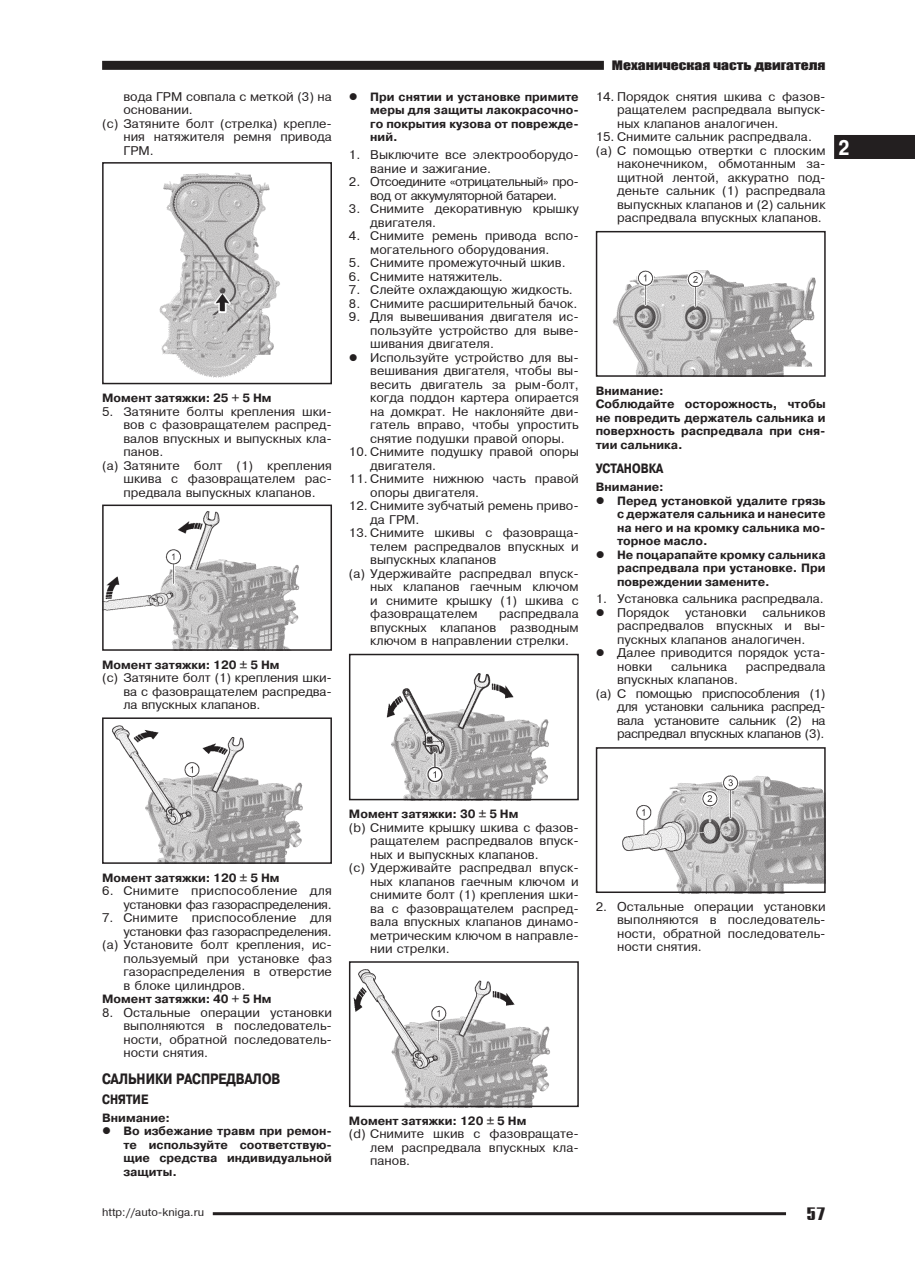
<style>
.page{position:relative;width:915px;height:1276px;background:#fff}
.page>*{position:absolute;margin:0;border:0;box-sizing:border-box;transform-origin:0 0}
.t1{font:700 21px "Pragmatica Cond C";color:#fff}
.t2{font:700 18px "Compact C";color:#231f20;scale:1.3 1}
.Заголовок_3{font:700 15px "Pragmatica Cond C";color:#231f20}
.Заголовок_4{font:700 13.5px "Pragmatica Cond C";color:#231f20}
.Основной_текст_5-5{font:12px/13.5px "Pragmatica";color:#231f20;text-align:justify}
.Момент_затяжки{font:700 12px/13.5px "Pragmatica C";color:#231f20;text-align:justify}
.Основной_текст_5-5-2{font:12px/13.5px "Pragmatica";letter-spacing:-.03em;color:#231f20;text-align:right}
.Основной_текст_5-5-3{font:12px/13.5px "Pragmatica";letter-spacing:-.04em;color:#231f20;text-align:center}
.Внимание_заголовок{font:700 12px "Pragmatica C";color:#231f20}
.t3{font:12px "Impact";color:#231f20;scale:1.3 1}
.t4{font:10.5px "Pragmatica";color:#231f20}
</style>
<div class="page">
<div style="left:102px;top:61px;width:501px;height:9px;background:#231f20"></div>
<hr style="left:213px;top:1212px;width:572px;height:3px;background:#231f20">
<div style="left:833px;top:135px;width:81px;height:24px;background:#231f20"></div>
<img style="left:159px;top:172px;width:121px;height:206px">
<div style="left:102px;top:162px;width:230px;height:222px;border:2px solid #231f20"></div>
<img style="left:105px;top:511px;width:195px;height:137px">
<div style="left:102px;top:504px;width:230px;height:147px;border:2px solid #231f20"></div>
<img style="left:112px;top:725px;width:191px;height:136px">
<div style="left:102px;top:717px;width:230px;height:147px;border:2px solid #231f20"></div>
<img style="left:386px;top:673px;width:163px;height:124px">
<div style="left:349px;top:654px;width:229px;height:146px;border:2px solid #231f20"></div>
<img style="left:353px;top:969px;width:197px;height:135px">
<div style="left:349px;top:961px;width:229px;height:146px;border:2px solid #231f20"></div>
<img style="left:612px;top:270px;width:204px;height:104px">
<div style="left:595px;top:231px;width:230px;height:146px;border:2px solid #231f20"></div>
<img style="left:622px;top:775px;width:200px;height:115px">
<div style="left:595px;top:747px;width:230px;height:146px;border:2px solid #231f20"></div>
<p class="Основной_текст_5-5" style="left:123px;top:90px;width:210px">вода ГРМ совпала с меткой (3) на основании.</p>
<p class="Основной_текст_5-5" style="left:123px;top:117px;width:210px;text-indent:-21px">(c) Затяните болт (стрелка) крепле&shy;ния натяжителя ремня привода ГРМ.</p>
<p class="Момент_затяжки" style="left:102px;top:391px;width:171px">Момент затяжки: 25 + 5 Нм</p>
<p class="Основной_текст_5-5" style="left:123px;top:404px;width:210px;text-indent:-21px">5. Затяните болты крепления шки&shy;вов с фазовращателем распред&shy;валов впускных и выпускных кла&shy;панов.</p>
<p class="Основной_текст_5-5" style="left:123px;top:458px;width:210px;text-indent:-21px">(a) Затяните болт (1) крепления шкива с фазовращателем рас&shy;предвала выпускных клапанов.</p>
<p class="Момент_затяжки" style="left:102px;top:658px;width:179px">Момент затяжки: 120 ± 5 Нм</p>
<p class="Основной_текст_5-5" style="left:123px;top:671px;width:210px;text-indent:-21px">(c) Затяните болт (1) крепления шки&shy;ва с фазовращателем распредва&shy;ла впускных клапанов.</p>
<p class="Момент_затяжки" style="left:370px;top:90px;width:210px">При снятии и установке примите меры для защиты лакокрасочно&shy;го покрытия кузова от поврежде&shy;ний.</p>
<p class="Основной_текст_5-5" style="left:370px;top:148px;width:210px;text-indent:-21px">1. Выключите все электрооборудо&shy;вание и зажигание.</p>
<p class="Основной_текст_5-5-3" style="left:349px;top:175px;width:231px">2. Отсоедините «отрицательный» про&shy;вод от аккумуляторной батареи.</p>
<p class="Основной_текст_5-5" style="left:370px;top:202px;width:210px;text-indent:-21px">3. Снимите декоративную крышку двигателя.</p>
<p class="Основной_текст_5-5" style="left:370px;top:229px;width:210px;text-indent:-21px">4. Снимите ремень привода вспо&shy;могательного оборудования.</p>
<p class="Основной_текст_5-5" style="left:349px;top:256px;width:218px">5. Снимите промежуточный шкив.</p>
<p class="Основной_текст_5-5" style="left:349px;top:269px;width:155px">6. Снимите натяжитель.</p>
<p class="Основной_текст_5-5" style="left:349px;top:283px;width:225px">7. Слейте охлаждающую жидкость.</p>
<p class="Основной_текст_5-5" style="left:349px;top:296px;width:230px">8. Снимите расширительный бачок.</p>
<p class="Основной_текст_5-5" style="left:370px;top:310px;width:210px;text-indent:-21px">9. Для вывешивания двигателя ис&shy;пользуйте устройство для выве&shy;шивания двигателя.</p>
<p class="Основной_текст_5-5" style="left:370px;top:350px;width:210px">Используйте устройство для вы&shy;вешивания двигателя, чтобы вы&shy;весить двигатель за рым-болт, когда поддон картера опирается на домкрат. Не наклоняйте дви&shy;гатель вправо, чтобы упростить снятие подушки правой опоры.</p>
<p class="Основной_текст_5-5" style="left:370px;top:445px;width:210px;text-indent:-21px">10. Снимите подушку правой опоры двигателя.</p>
<p class="Основной_текст_5-5" style="left:370px;top:472px;width:210px;text-indent:-21px">11. Снимите нижнюю часть правой опоры двигателя.</p>
<p class="Основной_текст_5-5" style="left:370px;top:499px;width:210px;text-indent:-21px">12. Снимите зубчатый ремень приво&shy;да ГРМ.</p>
<p class="Основной_текст_5-5" style="left:370px;top:526px;width:210px;text-indent:-21px">13. Снимите шкивы с фазовраща&shy;телем распредвалов впускных и выпускных клапанов</p>
<p class="Основной_текст_5-5" style="left:370px;top:566px;width:210px;text-indent:-21px">(a) Удерживайте распредвал впуск&shy;ных клапанов гаечным ключом и снимите крышку (1) шкива с фазовращателем</p>
<p class="Основной_текст_5-5" style="left:370px;top:607px;width:210px;text-indent:129px">распредвала впускных клапанов разводным ключом в направлении стрелки.</p>
<p class="t3" style="left:611px;top:56px;width:166px">Механическая часть двигателя</p>
<p class="Основной_текст_5-5" style="left:617px;top:90px;width:210px;text-indent:-21px">14. Порядок снятия шкива с фазов&shy;ращателем распредвала выпуск&shy;ных клапанов аналогичен.</p>
<p class="Основной_текст_5-5" style="left:595px;top:130px;width:217px">15. Снимите сальник распредвала.</p>
<p class="Основной_текст_5-5" style="left:617px;top:144px;width:210px;text-indent:-21px">(a) С помощью отвертки с плоским наконечником, обмотанным за&shy;щитной лентой, аккуратно под&shy;деньте сальник (1) распредвала выпускных клапанов и (2) сальник распредвала впускных клапанов.</p>
<h1 class="t1" style="left:838px;top:136px;width:13px">2</h1>
<p class="Внимание_заголовок" style="left:595px;top:384px;width:70px">Внимание:</p>
<p class="Момент_затяжки" style="left:595px;top:397px;width:231px">Соблюдайте осторожность, чтобы не повредить держатель сальника и поверхность распредвала при сня&shy;тии сальника.</p>
<p class="Заголовок_4" style="left:595px;top:461px;width:69px">УСТАНОВКА</p>
<p class="Внимание_заголовок" style="left:595px;top:480px;width:70px">Внимание:</p>
<p class="Момент_затяжки" style="left:617px;top:494px;width:210px">Перед установкой удалите грязь с держателя сальника и нанесите на него и на кромку сальника мо&shy;торное масло.</p>
<p class="Момент_затяжки" style="left:617px;top:548px;width:210px">Не поцарапайте кромку сальника распредвала при установке. При повреждении замените.</p>
<p class="Основной_текст_5-5" style="left:595px;top:592px;width:229px">1. Установка сальника распредвала.</p>
<p class="Основной_текст_5-5" style="left:617px;top:606px;width:54px">Порядок</p>
<p class="Основной_текст_5-5" style="left:684px;top:606px;width:63px">установки</p>
<p class="Основной_текст_5-5" style="left:617px;top:606px;width:210px;text-indent:145px">сальников распредвалов впускных и вы&shy;пускных клапанов аналогичен.</p>
<p class="Основной_текст_5-5" style="left:617px;top:646px;width:210px">Далее приводится порядок уста&shy;новки</p>
<p class="Основной_текст_5-5" style="left:671px;top:660px;width:57px">сальника</p>
<p class="Основной_текст_5-5" style="left:745px;top:660px;width:81px">распредвала</p>
<p class="Основной_текст_5-5" style="left:617px;top:673px;width:122px">впускных клапанов.</p>
<p class="Основной_текст_5-5" style="left:617px;top:687px;width:210px;text-indent:-21px">(a) С помощью приспособления (1) для установки сальника распред&shy;вала установите сальник (2) на распредвал впускных клапанов (3).</p>
<p class="Момент_затяжки" style="left:102px;top:871px;width:179px">Момент затяжки: 120 ± 5 Нм</p>
<p class="Основной_текст_5-5-2" style="left:102px;top:884px;width:231px">6. Снимите приспособление для установки фаз газораспределения.</p>
<p class="Основной_текст_5-5-2" style="left:102px;top:911px;width:231px">7. Снимите приспособление для установки фаз газораспределения.</p>
<p class="Основной_текст_5-5" style="left:123px;top:938px;width:210px;text-indent:-21px">(a) Установите болт крепления, ис&shy;пользуемый при установке фаз газораспределения в отверстие в блоке цилиндров.</p>
<p class="Момент_затяжки" style="left:102px;top:992px;width:171px">Момент затяжки: 40 + 5 Нм</p>
<p class="Основной_текст_5-5" style="left:123px;top:1005px;width:210px;text-indent:-21px">8. Остальные операции установки выполняются в последователь&shy;ности, обратной последователь&shy;ности снятия.</p>
<p class="Заголовок_3" style="left:102px;top:1070px;width:180px">САЛЬНИКИ РАСПРЕДВАЛОВ</p>
<p class="Заголовок_4" style="left:102px;top:1092px;width:48px">СНЯТИЕ</p>
<p class="Внимание_заголовок" style="left:102px;top:1111px;width:70px">Внимание:</p>
<p class="Момент_затяжки" style="left:123px;top:1124px;width:210px">Во избежание травм при ремон&shy;те используйте соответствую&shy;щие средства индивидуальной защиты.</p>
<p class="Момент_затяжки" style="left:349px;top:807px;width:171px">Момент затяжки: 30 ± 5 Нм</p>
<p class="Основной_текст_5-5" style="left:370px;top:820px;width:210px;text-indent:-21px">(b) Снимите крышку шкива с фазов&shy;ращателем распредвалов впуск&shy;ных и выпускных клапанов.</p>
<p class="Основной_текст_5-5" style="left:370px;top:861px;width:210px;text-indent:-21px">(c) Удерживайте распредвал впуск&shy;ных клапанов гаечным ключом и снимите болт (1) крепления шки&shy;ва с фазовращателем распред&shy;вала впускных клапанов динамо&shy;метрическим ключом в направле&shy;нии стрелки.</p>
<p class="Момент_затяжки" style="left:349px;top:1114px;width:179px">Момент затяжки: 120 ± 5 Нм</p>
<p class="Основной_текст_5-5" style="left:370px;top:1127px;width:210px;text-indent:-21px">(d) Снимите шкив с фазовращате&shy;лем распредвала впускных кла&shy;панов.</p>
<p class="Основной_текст_5-5" style="left:617px;top:900px;width:210px;text-indent:-21px">2. Остальные операции установки выполняются в последователь&shy;ности, обратной последователь&shy;ности снятия.</p>
<p class="t4" style="left:102px;top:1206px;width:103px">http://auto-kniga.ru</p>
<h2 class="t2" style="left:806px;top:1204px;width:16px">57</h2>
</div>
